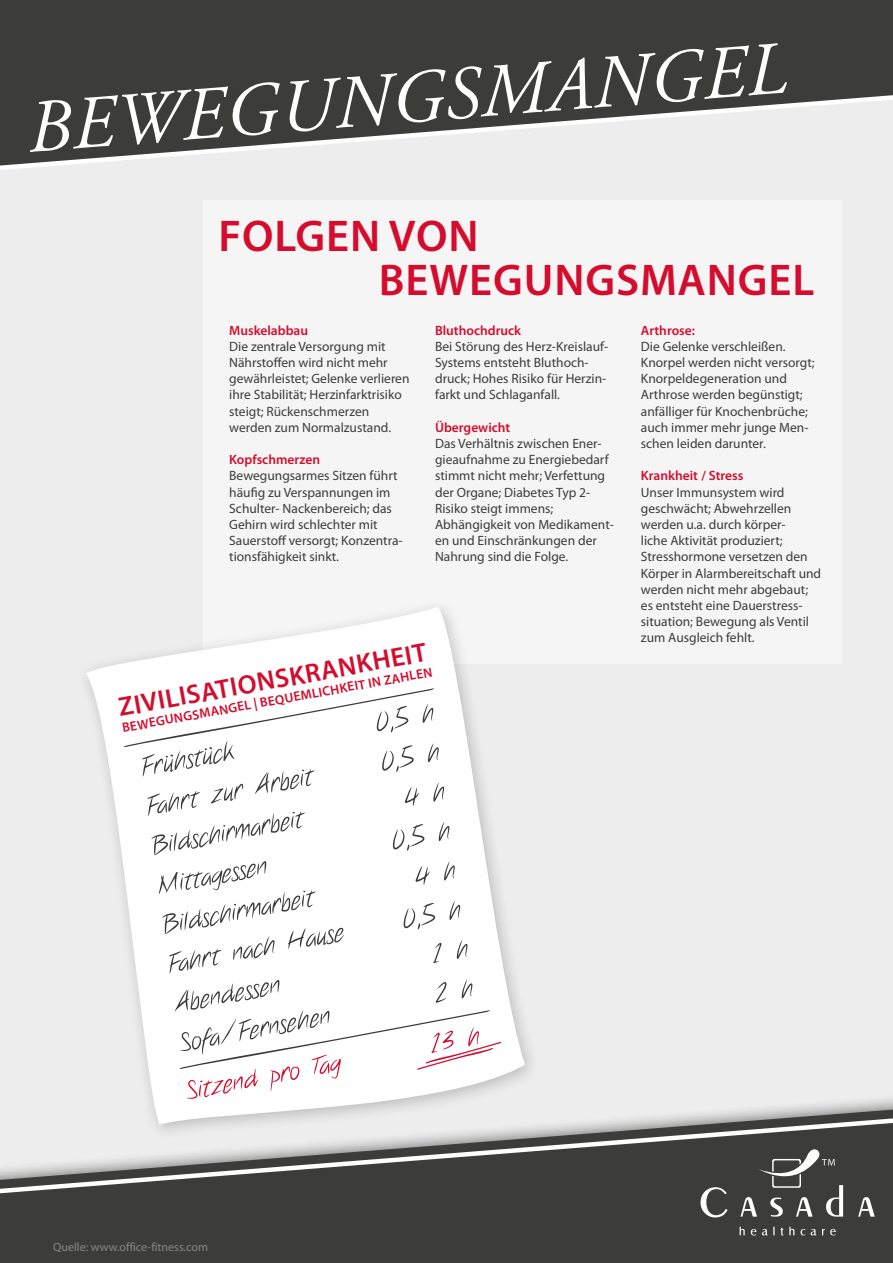
<style>
.page{position:relative;width:893px;height:1263px;background:#ededed}
.page>*{position:absolute;margin:0;border:0;box-sizing:border-box;transform-origin:0 0}
.t1{font:italic 75px "Adobe Garamond Pro";color:#fff}
.t2{font:600 44.55px/44.5px "Myriad Pro";letter-spacing:.02em;color:#d40c2d}
.t3{font:600 26.85px "Myriad Pro";color:#d40c2d}
.t4{font:13.5px/16.2px "Myriad Pro";color:#3c3c3b}
.t5{font:600 13.5px "Myriad Pro";color:#d40c2d}
.t6{font:600 13.35px "Myriad Pro";color:#d40c2d}
.t7{font:12px "Myriad Pro";color:#878787}
</style>
<div class="page">
<div style="left:0;top:0;width:893px;height:90px;background:#3c3c3b"></div>
<svg style="left:0;top:90px;width:893px;height:80px"></svg>
<div style="left:0;top:1088px;width:893px;height:175px;background:#000;opacity:.5"></div>
<div style="left:0;top:1109px;width:893px;height:154px;background:#3c3c3b"></div>
<svg style="left:0;top:1110px;width:893px;height:91px"></svg>
<div style="left:203px;top:200px;width:639px;height:463px;background:#f5f5f5"></div>
<div style="left:76px;top:597px;width:465px;height:544px;background:#ededed"></div>
<svg style="left:86px;top:607px;width:439px;height:518px"></svg>
<svg style="left:122px;top:688px;width:380px;height:419px;background:#f5f3f4"></svg>
<svg style="left:700px;top:1149px;width:175px;height:68px;background:#535352"></svg>
<svg style="left:739px;top:1227px;width:6px;height:8px"></svg>
<svg style="left:751px;top:1229px;width:5px;height:6px"></svg>
<svg style="left:762px;top:1227px;width:21px;height:8px"></svg>
<svg style="left:789px;top:1227px;width:5px;height:8px"></svg>
<svg style="left:801px;top:1229px;width:4px;height:6px"></svg>
<svg style="left:811px;top:1229px;width:5px;height:6px"></svg>
<svg style="left:822px;top:1229px;width:14px;height:6px"></svg>
<h1 class="t1" style="left:23px;top:87px;width:764px;rotate:-5deg">BEWEGUNGSMANGEL</h1>
<h2 class="t2" style="left:379px;top:212px;width:437px;text-indent:-160px">FOLGEN VON<br>BEWEGUNGSMANGEL</h2>
<p class="t5" style="left:229px;top:321px;width:80px">Muskelabbau</p>
<p class="t4" style="left:229px;top:338px;width:182px">Die zentrale Versorgung mit<br>Nährstoffen wird nicht mehr gewährleistet; Gelenke verlieren ihre Stabilität; Herzinfarktrisiko steigt; Rückenschmerzen werden zum Normalzustand.</p>
<p class="t5" style="left:229px;top:451px;width:92px">Kopfschmerzen</p>
<p class="t4" style="left:229px;top:467px;width:175px">Bewegungsarmes Sitzen führt häufig zu Verspannungen im<br>Schulter- Nackenbereich; das<br>Gehirn wird schlechter mit<br>Sauerstoff versorgt; Konzentra&shy;tionsfähigkeit sinkt.</p>
<p class="t5" style="left:435px;top:321px;width:88px">Bluthochdruck</p>
<p class="t4" style="left:435px;top:338px;width:175px">Bei Störung des Herz-Kreislauf-<br>Systems entsteht Bluthoch&shy;druck; Hohes Risiko für Herzin&shy;farkt und Schlaganfall.</p>
<p class="t5" style="left:435px;top:419px;width:77px">Übergewicht</p>
<p class="t4" style="left:435px;top:435px;width:180px">Das Verhältnis zwischen Ener&shy;gieaufnahme zu Energiebedarf stimmt nicht mehr; Verfettung der Organe; Diabetes Typ 2-<br>Risiko steigt immens;<br>Abhängigkeit von Medikament&shy;en und Einschränkungen der<br>Nahrung sind die Folge.</p>
<p class="t5" style="left:641px;top:321px;width:56px">Arthrose:</p>
<p class="t4" style="left:641px;top:338px;width:175px">Die Gelenke verschleißen.<br>Knorpel werden nicht versorgt;<br>Knorpeldegeneration und<br>Arthrose werden begünstigt; anfälliger für Knochenbrüche; auch immer mehr junge Men&shy;schen leiden darunter.</p>
<p class="t5" style="left:641px;top:467px;width:104px">Krankheit / Stress</p>
<p class="t4" style="left:641px;top:484px;width:182px">Unser Immunsystem wird geschwächt; Abwehrzellen werden u.a. durch körper-<br>liche Aktivität produziert;<br>Stresshormone versetzen den<br>Körper in Alarmbereitschaft und werden nicht mehr abgebaut; es entsteht eine Dauerstress&shy;situation; Bewegung als Ventil zum Ausgleich fehlt.</p>
<h3 class="t3" style="left:116px;top:690px;width:314px;rotate:-10deg">ZIVILISATIONSKRANKHEIT</h3>
<p class="t6" style="left:121px;top:719px;width:316px;rotate:-10deg">BEWEGUNGSMANGEL | BEQUEMLICHKEIT IN ZAHLEN</p>
<p class="t7" style="left:53px;top:1239px;width:156px">Quelle: www.office-fitness.com</p>
</div>
